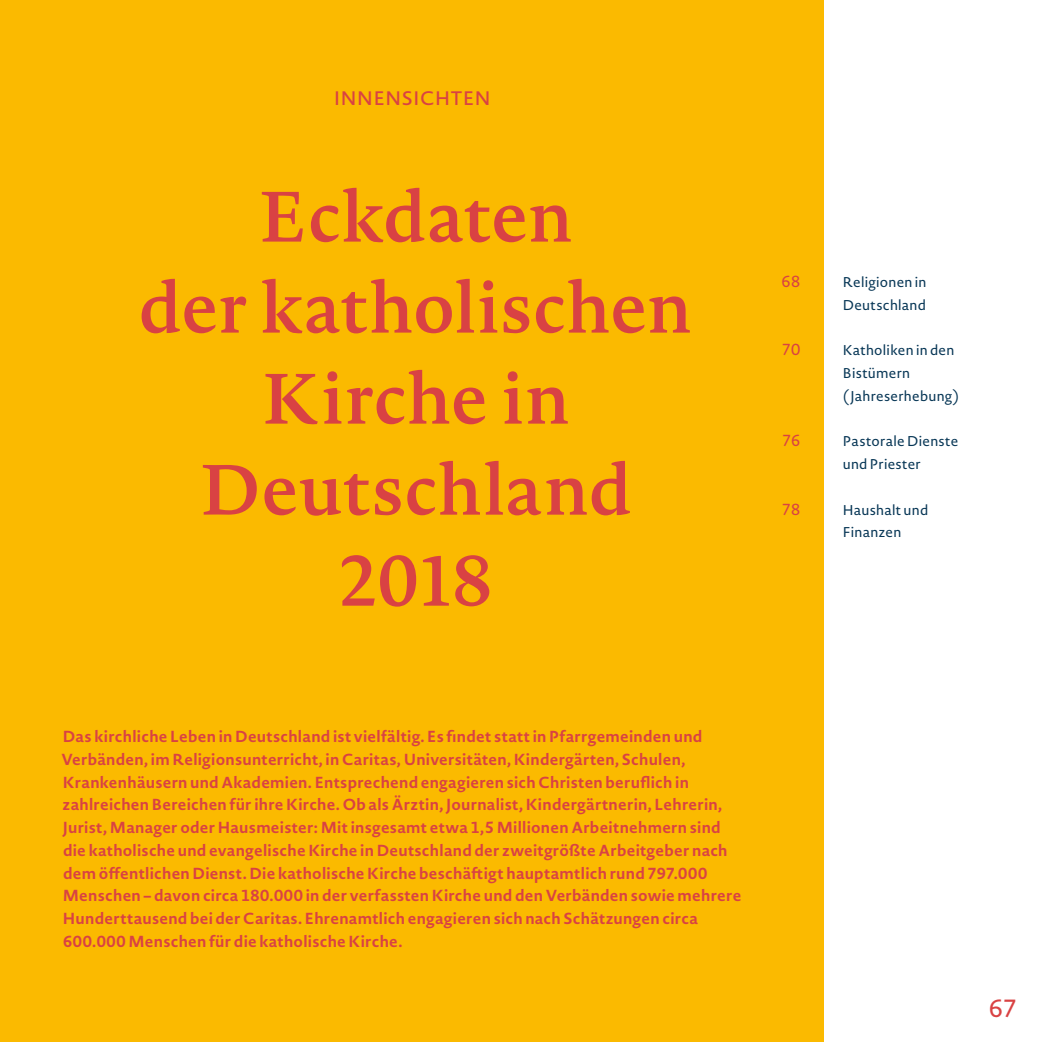
<style>
.page{position:relative;width:1042px;height:1042px;background:#fff}
.page>*{position:absolute;margin:0;border:0;box-sizing:border-box;transform-origin:0 0}
.t1{font:600 70px/91px "Novel Pro";letter-spacing:-.005em;color:#d94243;text-align:center}
.t2{font:24.5px "Novel Sans Pro";color:#d94243}
.t3{font:500 19.25px "Novel Sans Pro";letter-spacing:.03em;color:#d94243}
.t4{font:700 15.75px/22.8px "Novel Sans Pro";letter-spacing:.015em;color:#d94243}
.t5{font:15.75px "Novel Sans Pro";color:#d94243}
.t6{font:14px/22.8px "Novel Sans Pro";letter-spacing:.02em;color:#073655}
</style>
<div class="page">
<div style="left:0;top:0;width:824px;height:1042px;background:#fbba00"></div>
<p class="t3" style="left:334px;top:85px;width:158px">INNENSICHTEN</p>
<h1 class="t1" style="left:138px;top:169px;width:555px">Eckdaten<br>der katholischen<br>Kirche in<br>Deutschland<br>2018</h1>
<p class="t5" style="left:781px;top:270px;width:20px">68</p>
<p class="t5" style="left:782px;top:339px;width:20px">70</p>
<p class="t5" style="left:782px;top:430px;width:19px">76</p>
<p class="t5" style="left:782px;top:498px;width:20px">78</p>
<p class="t6" style="left:843px;top:271px;width:85px">Religionen in<br>Deutschland</p>
<p class="t6" style="left:843px;top:339px;width:118px">Katholiken in den<br>Bistümern (Jahreserhebung)</p>
<p class="t6" style="left:843px;top:430px;width:117px">Pastorale Dienste und Priester</p>
<p class="t6" style="left:843px;top:498px;width:87px">Haushalt und<br>Finanzen</p>
<p class="t4" style="left:61px;top:725px;width:681px">Das kirchliche Leben in Deutschland ist vielfältig. Es findet statt in Pfarrgemeinden und Verbänden, im Religionsunterricht, in Caritas, Universitäten, Kindergärten, Schulen, Krankenhäusern und Akademien. Entsprechend engagieren sich Christen beruflich in zahlreichen Bereichen für ihre Kirche. Ob als Ärztin, Journalist, Kindergärtnerin, Lehrerin, Jurist, Manager oder Hausmeister: Mit insgesamt etwa 1,5 Millionen Arbeitnehmern sind die katholische und evangelische Kirche in Deutschland der zweitgrößte Arbeitgeber nach dem öffentlichen Dienst. Die katholische Kirche beschäftigt hauptamtlich rund 797.000<br>Menschen – davon circa 180.000 in der verfassten Kirche und den Verbänden sowie mehrere Hunderttausend bei der Caritas. Ehrenamtlich engagieren sich nach Schätzungen circa 600.000 Menschen für die katholische Kirche.</p>
<h2 class="t2" style="left:989px;top:991px;width:30px">67</h2>
</div>
